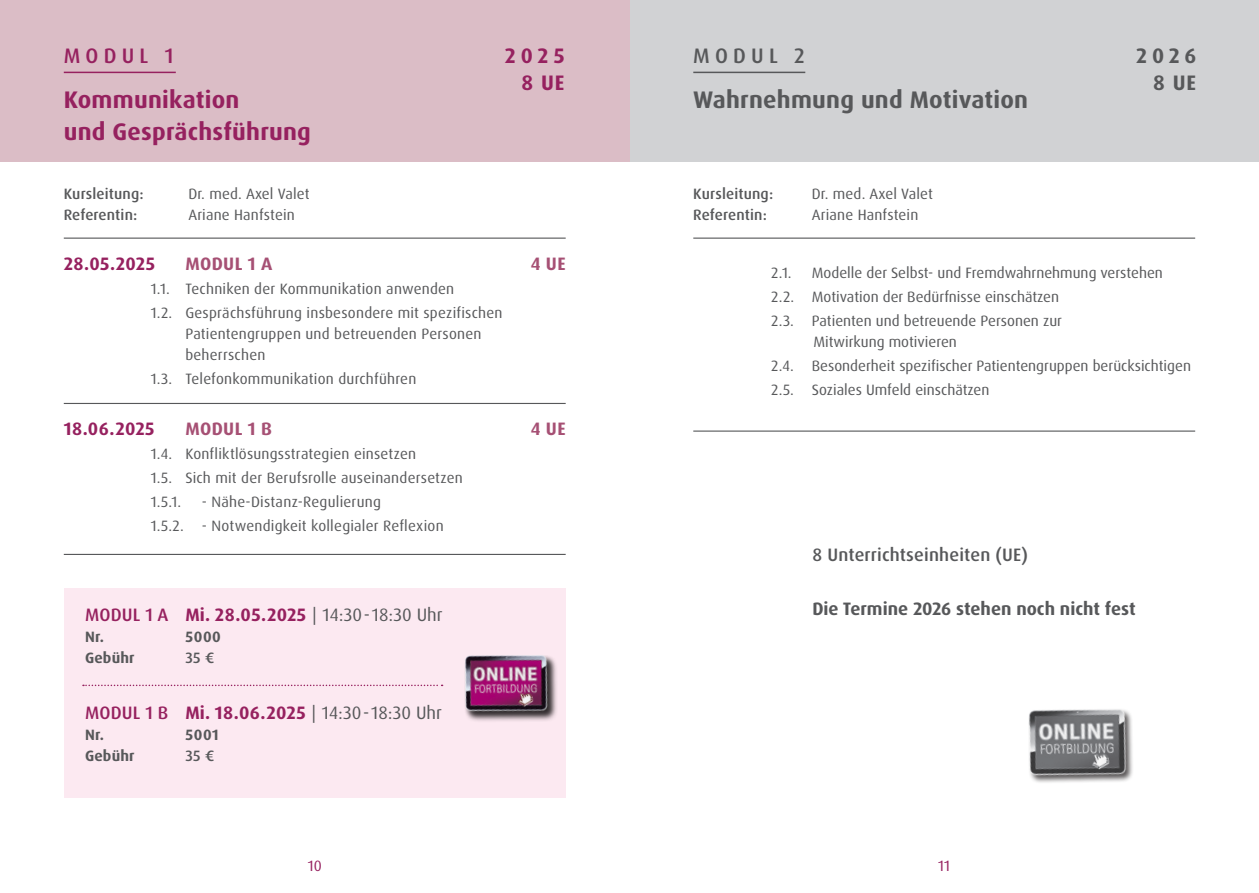
<style>
.page{position:relative;width:1259px;height:893px;background:#fff}
.page>*{position:absolute;margin:0;border:0;box-sizing:border-box;transform-origin:0 0}
.t1{font:700 24px "Dax Pro";letter-spacing:.01em;color:#96215f}
.t2{font:700 24px "Dax Pro";letter-spacing:.01em;color:#57585a}
.t3{font:700 21px "Dax Pro";letter-spacing:.23em;color:#96215f}
.t4{font:700 21px "Dax Pro";letter-spacing:.22em;color:#57585a}
.t5{font:500 21px "Dax Pro";letter-spacing:.25em;color:#96215f}
.t6{font:500 21px "Dax Pro";letter-spacing:.25em;color:#57585a}
.t7{font:18px "Dax Pro";color:#57585a}
.t8{font:700 18px "Dax Pro";color:#57585a}
.t9{font:500 18px "Dax Pro";letter-spacing:.01em;color:#57585a}
.t10{font:700 18px "Dax Pro";letter-spacing:.025em;color:#96215f}
.t11{font:700 18px "Dax Pro";letter-spacing:.025em;color:#a65074}
.t12{font:15px "Dax Pro";letter-spacing:.01em;color:#57585a}
.t13{font:500 15px "Dax Pro";letter-spacing:.01em;color:#57585a}
.t14{font:700 15px "Dax Pro";letter-spacing:.01em;color:#57585a}
.t15{font:15px "Dax Pro";color:#96215f}
.s1{font-weight:500;color:#96215f}
.s2{font-weight:700;color:#96215f}
</style>
<div class="page">
<div style="left:629px;top:0;width:630px;height:162px;background:#d1d2d4"></div>
<div style="left:64px;top:588px;width:502px;height:209px;background:#fce9f1"></div>
<div style="left:0;top:0;width:629px;height:162px;background:#dbbdc6"></div>
<hr style="left:64px;top:72px;width:112px;height:1px;background:#96215f">
<hr style="left:64px;top:238px;width:502px;height:1px;background:#57585a">
<hr style="left:64px;top:554px;width:502px;height:1px;background:#57585a">
<hr style="left:693px;top:72px;width:112px;height:1px;background:#57585a">
<hr style="left:693px;top:238px;width:502px;height:1px;background:#57585a">
<hr style="left:693px;top:431px;width:502px;height:1px;background:#57585a">
<img style="left:465px;top:655px;width:92px;height:66px">
<div style="left:1027px;top:708px;width:107px;height:76px;background:#231f20;opacity:.75"></div>
<img style="left:1028px;top:708px;width:106px;height:70px">
<svg style="left:83px;top:685px;width:359px;height:1px"></svg>
<hr style="left:64px;top:403px;width:502px;height:1px;background:#57585a">
<p class="t5" style="left:64px;top:42px;width:111px">MODUL 1</p>
<p class="t1" style="left:64px;top:84px;width:177px">Kommunikation</p>
<p class="t1" style="left:64px;top:116px;width:249px">und Gesprächsführung</p>
<p class="t13" style="left:64px;top:184px;width:81px">Kursleitung:</p>
<p class="t12" style="left:188px;top:184px;width:123px">Dr. med. Axel Valet</p>
<p class="t13" style="left:64px;top:205px;width:75px">Referentin:</p>
<p class="t12" style="left:188px;top:205px;width:108px">Ariane Hanfstein</p>
<p class="t3" style="left:505px;top:42px;width:61px">2025</p>
<p class="t3" style="left:521px;top:69px;width:45px">8 UE</p>
<p class="t10" style="left:64px;top:252px;width:93px">28.05.2025</p>
<p class="t11" style="left:185px;top:252px;width:88px">MODUL 1 A</p>
<p class="t11" style="left:531px;top:252px;width:36px">4 UE</p>
<p class="t12" style="left:151px;top:279px;width:305px">1.1. Techniken der Kommunikation anwenden</p>
<p class="t12" style="left:151px;top:303px;width:353px">1.2. Gesprächsführung insbesondere mit spezifischen</p>
<p class="t12" style="left:185px;top:324px;width:298px">Patientengruppen und betreuenden Personen</p>
<p class="t12" style="left:185px;top:345px;width:82px">beherrschen</p>
<p class="t12" style="left:151px;top:369px;width:267px">1.3. Telefonkommunikation durchführen</p>
<p class="t10" style="left:64px;top:417px;width:92px">18.06.2025</p>
<p class="t11" style="left:185px;top:417px;width:88px">MODUL 1 B</p>
<p class="t11" style="left:531px;top:417px;width:36px">4 UE</p>
<p class="t12" style="left:151px;top:444px;width:267px">1.4. Konfliktlösungsstrategien einsetzen</p>
<p class="t12" style="left:151px;top:468px;width:313px">1.5. Sich mit der Berufsrolle auseinandersetzen</p>
<p class="t12" style="left:151px;top:492px;width:32px">1.5.1.</p>
<p class="t12" style="left:202px;top:492px;width:181px">- Nähe-Distanz-Regulierung</p>
<p class="t12" style="left:151px;top:516px;width:294px">1.5.2. - Notwendigkeit kollegialer Reflexion</p>
<p class="t7" style="left:85px;top:604px;width:359px"><span class="s1">MODUL 1 A</span> <span class="s2">Mi. 28.05.2025</span> | 14:30-18:30 Uhr</p>
<p class="t14" style="left:85px;top:627px;width:20px">Nr.</p>
<p class="t14" style="left:186px;top:627px;width:37px">5000</p>
<p class="t14" style="left:85px;top:648px;width:51px">Gebühr</p>
<p class="t13" style="left:186px;top:649px;width:30px">35 €</p>
<p class="t7" style="left:85px;top:701px;width:358px"><span class="s1">MODUL 1 B</span> <span class="s2">Mi. 18.06.2025</span> | 14:30-18:30 Uhr</p>
<p class="t14" style="left:85px;top:725px;width:20px">Nr.</p>
<p class="t14" style="left:186px;top:725px;width:35px">5001</p>
<p class="t14" style="left:85px;top:746px;width:51px">Gebühr</p>
<p class="t13" style="left:186px;top:746px;width:30px">35 €</p>
<p class="t6" style="left:693px;top:42px;width:113px">MODUL 2</p>
<p class="t2" style="left:693px;top:84px;width:336px">Wahrnehmung und Motivation</p>
<p class="t13" style="left:693px;top:184px;width:81px">Kursleitung:</p>
<p class="t12" style="left:812px;top:184px;width:123px">Dr. med. Axel Valet</p>
<p class="t13" style="left:693px;top:205px;width:75px">Referentin:</p>
<p class="t12" style="left:812px;top:205px;width:108px">Ariane Hanfstein</p>
<p class="t4" style="left:1136px;top:42px;width:61px">2026</p>
<p class="t4" style="left:1153px;top:69px;width:45px">8 UE</p>
<p class="t12" style="left:771px;top:263px;width:22px">2.1.</p>
<p class="t12" style="left:812px;top:263px;width:353px">Modelle der Selbst- und Fremdwahrnehmung verstehen</p>
<p class="t12" style="left:771px;top:287px;width:289px">2.2. Motivation der Bedürfnisse einschätzen</p>
<p class="t12" style="left:771px;top:311px;width:292px">2.3. Patienten und betreuende Personen zur</p>
<p class="t12" style="left:813px;top:332px;width:145px">Mitwirkung motivieren</p>
<p class="t12" style="left:771px;top:356px;width:421px">2.4. Besonderheit spezifischer Patientengruppen berücksichtigen</p>
<p class="t12" style="left:771px;top:380px;width:220px">2.5. Soziales Umfeld einschätzen</p>
<p class="t9" style="left:812px;top:543px;width:217px">8 Unterrichtseinheiten (UE)</p>
<p class="t8" style="left:812px;top:597px;width:325px">Die Termine 2026 stehen noch nicht fest</p>
<p class="t15" style="left:308px;top:856px;width:16px">10</p>
<p class="t15" style="left:938px;top:856px;width:13px">11</p>
</div>
